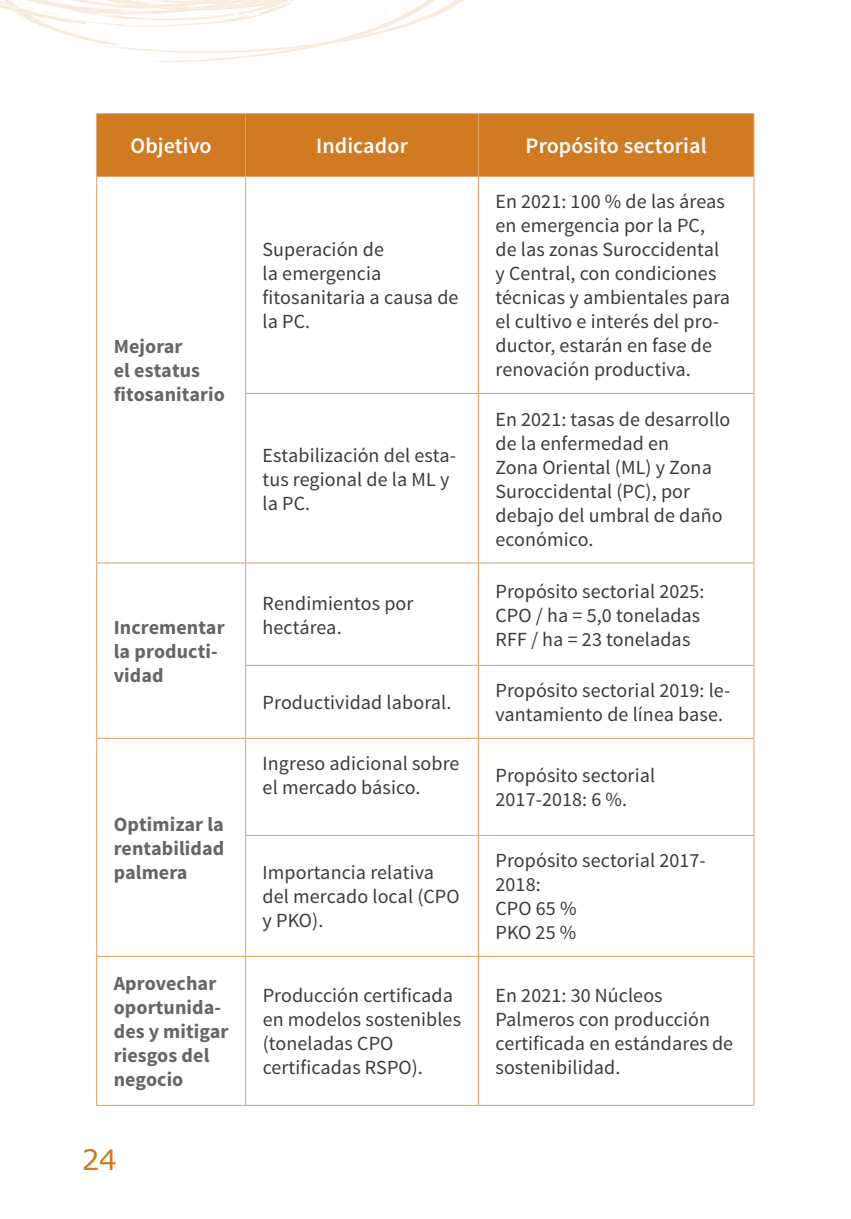
<style>
.page{position:relative;width:851px;height:1219px;background:#fff}
.page>*{position:absolute;margin:0;border:0;box-sizing:border-box;transform-origin:0 0}
.t1{font:28px "Verdana";color:#d07a22}
.t2{font:600 22px "Source Sans Pro";letter-spacing:.005em;color:#fff}
.t3{font:20px/24px "Source Sans Pro";letter-spacing:.005em;color:#3c3c3b}
.t4{font:700 20px/24px "Source Sans Pro";letter-spacing:.005em;color:#666665}
</style>
<div class="page">
<svg style="left:0;top:0;width:464px;height:62px"></svg>
<div style="left:97px;top:114px;width:656px;height:62px;background:#d07a22"></div>
<hr style="left:96px;top:113px;width:149px;height:1px;background:#dea264">
<hr style="left:96px;top:114px;width:1px;height:62px;background:#dea264">
<hr style="left:245px;top:113px;width:233px;height:1px;background:#dea264">
<hr style="left:245px;top:114px;width:1px;height:62px;background:#dea264">
<hr style="left:478px;top:113px;width:276px;height:1px;background:#dea264">
<hr style="left:478px;top:114px;width:1px;height:62px;background:#dea264">
<hr style="left:753px;top:114px;width:1px;height:62px;background:#dea264">
<hr style="left:96px;top:176px;width:149px;height:1px;background:#dea264">
<hr style="left:96px;top:177px;width:1px;height:216px;background:#dea264">
<hr style="left:96px;top:393px;width:1px;height:170px;background:#dea264">
<hr style="left:245px;top:176px;width:233px;height:1px;background:#dea264">
<hr style="left:245px;top:177px;width:1px;height:216px;background:#dea264">
<hr style="left:478px;top:176px;width:276px;height:1px;background:#dea264">
<hr style="left:478px;top:177px;width:1px;height:216px;background:#dea264">
<hr style="left:753px;top:177px;width:1px;height:216px;background:#dea264">
<hr style="left:245px;top:393px;width:233px;height:1px;background:#dea264">
<hr style="left:245px;top:394px;width:1px;height:169px;background:#dea264">
<hr style="left:478px;top:393px;width:276px;height:1px;background:#dea264">
<hr style="left:478px;top:394px;width:1px;height:169px;background:#dea264">
<hr style="left:753px;top:394px;width:1px;height:169px;background:#dea264">
<hr style="left:96px;top:563px;width:149px;height:1px;background:#dea264">
<hr style="left:96px;top:563px;width:1px;height:102px;background:#dea264">
<hr style="left:96px;top:665px;width:1px;height:73px;background:#dea264">
<hr style="left:245px;top:563px;width:233px;height:1px;background:#dea264">
<hr style="left:245px;top:563px;width:1px;height:102px;background:#dea264">
<hr style="left:478px;top:563px;width:276px;height:1px;background:#dea264">
<hr style="left:478px;top:563px;width:1px;height:102px;background:#dea264">
<hr style="left:753px;top:563px;width:1px;height:102px;background:#dea264">
<hr style="left:245px;top:665px;width:233px;height:1px;background:#dea264">
<hr style="left:245px;top:666px;width:1px;height:72px;background:#dea264">
<hr style="left:478px;top:665px;width:276px;height:1px;background:#dea264">
<hr style="left:478px;top:666px;width:1px;height:72px;background:#dea264">
<hr style="left:753px;top:666px;width:1px;height:72px;background:#dea264">
<hr style="left:96px;top:738px;width:149px;height:1px;background:#dea264">
<hr style="left:96px;top:739px;width:1px;height:96px;background:#dea264">
<hr style="left:96px;top:835px;width:1px;height:121px;background:#dea264">
<hr style="left:245px;top:738px;width:233px;height:1px;background:#dea264">
<hr style="left:245px;top:739px;width:1px;height:96px;background:#dea264">
<hr style="left:478px;top:738px;width:276px;height:1px;background:#dea264">
<hr style="left:478px;top:739px;width:1px;height:96px;background:#dea264">
<hr style="left:753px;top:739px;width:1px;height:96px;background:#dea264">
<hr style="left:245px;top:835px;width:233px;height:1px;background:#dea264">
<hr style="left:245px;top:836px;width:1px;height:120px;background:#dea264">
<hr style="left:478px;top:835px;width:276px;height:1px;background:#dea264">
<hr style="left:478px;top:836px;width:1px;height:120px;background:#dea264">
<hr style="left:753px;top:836px;width:1px;height:120px;background:#dea264">
<hr style="left:96px;top:956px;width:149px;height:1px;background:#dea264">
<hr style="left:96px;top:957px;width:1px;height:148px;background:#dea264">
<hr style="left:96px;top:1105px;width:149px;height:1px;background:#dea264">
<hr style="left:245px;top:956px;width:233px;height:1px;background:#dea264">
<hr style="left:245px;top:957px;width:1px;height:148px;background:#dea264">
<hr style="left:478px;top:956px;width:276px;height:1px;background:#dea264">
<hr style="left:478px;top:957px;width:1px;height:148px;background:#dea264">
<hr style="left:753px;top:957px;width:1px;height:148px;background:#dea264">
<hr style="left:245px;top:1105px;width:233px;height:1px;background:#dea264">
<hr style="left:478px;top:1105px;width:276px;height:1px;background:#dea264">
<p class="t2" style="left:130px;top:132px;width:83px">Objetivo</p>
<p class="t2" style="left:316px;top:132px;width:93px">Indicador</p>
<p class="t2" style="left:525px;top:132px;width:182px">Propósito sectorial</p>
<p class="t4" style="left:114px;top:335px;width:113px">Mejorar<br>el estatus fitosanitario</p>
<p class="t4" style="left:114px;top:616px;width:112px">Incrementar la producti&shy;vidad</p>
<p class="t4" style="left:114px;top:813px;width:112px;text-align:justify">Optimizar la rentabilidad palmera</p>
<p class="t3" style="left:262px;top:238px;width:197px">Superación de<br>la emergencia fitosanitaria a causa de la PC.</p>
<p class="t3" style="left:262px;top:443px;width:195px">Estabilización del esta&shy;tus regional de la ML y la PC.</p>
<p class="t3" style="left:262px;top:591px;width:152px">Rendimientos por hectárea.</p>
<p class="t3" style="left:262px;top:691px;width:190px">Productividad laboral.</p>
<p class="t3" style="left:495px;top:190px;width:236px">En 2021: 100 % de las áreas en emergencia por la PC, de las zonas Suroccidental y Central, con condiciones técnicas y ambientales para el cultivo e interés del pro&shy;ductor, estarán en fase de renovación productiva.</p>
<p class="t3" style="left:495px;top:407px;width:236px">En 2021: tasas de desarrollo de la enfermedad en<br>Zona Oriental (ML) y Zona<br>Suroccidental (PC), por debajo del umbral de daño económico.</p>
<p class="t3" style="left:495px;top:579px;width:210px">Propósito sectorial 2025:<br>CPO / ha = 5,0 toneladas<br>RFF / ha = 23 toneladas</p>
<p class="t3" style="left:495px;top:679px;width:236px">Propósito sectorial 2019: le&shy;vantamiento de línea base.</p>
<p class="t3" style="left:262px;top:752px;width:198px">Ingreso adicional sobre el mercado básico.</p>
<p class="t3" style="left:495px;top:764px;width:161px">Propósito sectorial<br>2017-2018: 6 %.</p>
<p class="t3" style="left:262px;top:861px;width:198px">Importancia relativa del mercado local (CPO y PKO).</p>
<p class="t3" style="left:495px;top:849px;width:212px">Propósito sectorial 2017-<br>2018:<br>CPO 65 %<br>PKO 25 %</p>
<p class="t4" style="left:114px;top:972px;width:116px">Aprovechar oportunida&shy;des y mitigar riesgos del negocio</p>
<p class="t3" style="left:262px;top:984px;width:200px">Producción certificada en modelos sostenibles (toneladas CPO certificadas RSPO).</p>
<p class="t3" style="left:495px;top:984px;width:239px">En 2021: 30 Núcleos<br>Palmeros con producción certificada en estándares de sostenibilidad.</p>
<h1 class="t1" style="left:82px;top:1141px;width:37px">24</h1>
</div>
